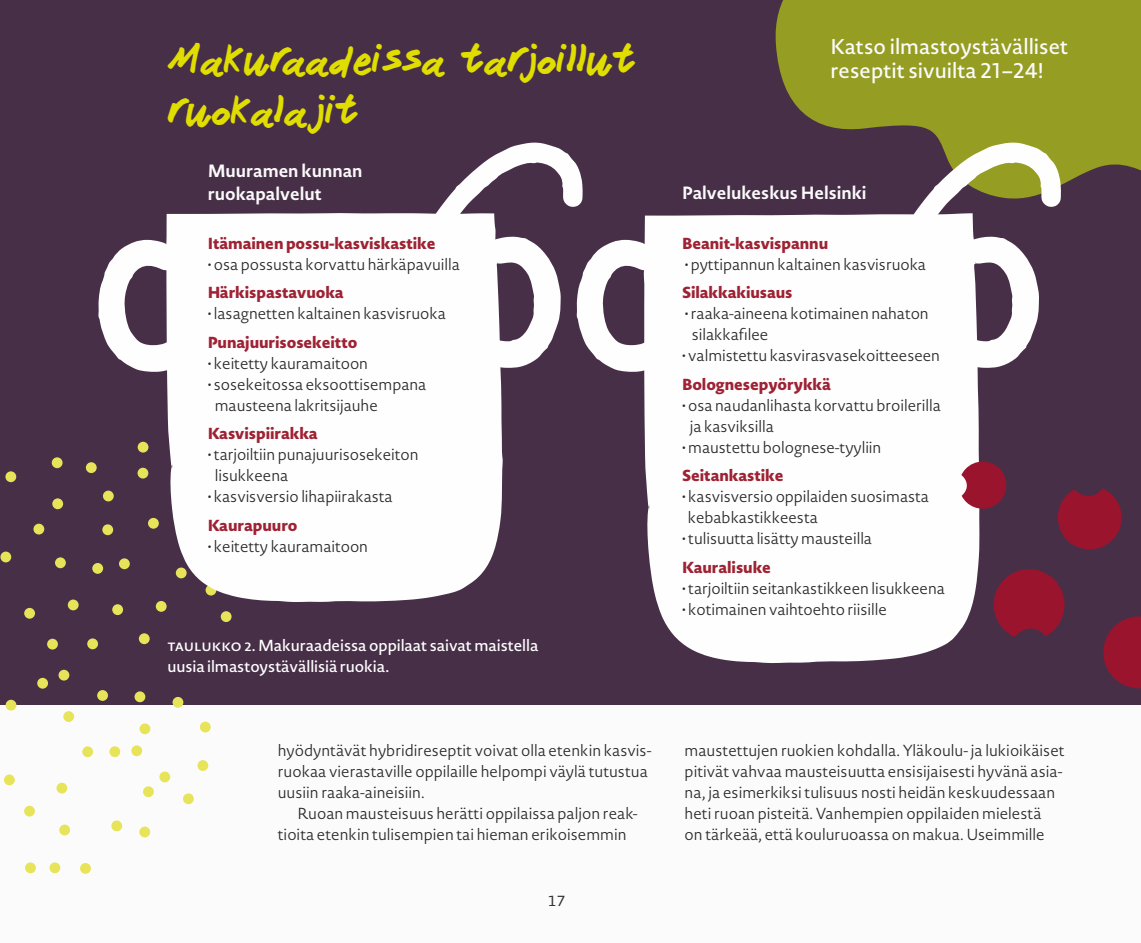
<style>
.page{position:relative;width:1141px;height:943px;background:#fff}
.page>*{position:absolute;margin:0;border:0;box-sizing:border-box;transform-origin:0 0}
.t1{font:40.25px/50.8px "Janitor";letter-spacing:-.01em;color:#e0de00}
.t2{font:500 21px/24.5px "Novel Sans Pro";color:#fbfbfb}
.t3{font:300 19.25px "Novel Sans Pro";color:#333332}
.t4{font:700 17.5px/22.8px "Novel Sans Pro";color:#fbfbfb}
.t5{font:300 15.75px/21px "Novel Sans Pro";letter-spacing:-.005em;color:#282827}
.t6{font:800 15.75px "Novel Sans Pro";letter-spacing:-.025em;color:#9e2234}
.t7{font:500 15.75px/21px "Novel Sans Pro";letter-spacing:-.005em;color:#fff}
</style>
<div class="page">
<div style="left:1px;top:0;width:1140px;height:943px;background:#fbfbfb"></div>
<div style="left:0;top:0;width:1141px;height:704px;background:#482f48"></div>
<svg style="left:775px;top:0;width:366px;height:185px;fill:#959d22"></svg>
<div style="left:139px;top:633px;width:11px;height:11px;background:#e7e45a;border-radius:50%"></div>
<div style="left:82px;top:746px;width:11px;height:11px;background:#e7e45a;border-radius:50%"></div>
<div style="left:156px;top:601px;width:11px;height:10px;background:#e7e45a;border-radius:50%"></div>
<div style="left:140px;top:723px;width:10px;height:11px;background:#e7e45a;border-radius:50%"></div>
<div style="left:102px;top:524px;width:11px;height:11px;background:#e7e45a;border-radius:50%"></div>
<div style="left:119px;top:558px;width:11px;height:11px;background:#e7e45a;border-radius:50%"></div>
<div style="left:97px;top:690px;width:11px;height:11px;background:#e7e45a;border-radius:50%"></div>
<div style="left:0;top:551px;width:11px;height:11px;background:#e7e45a;border-radius:50%"></div>
<div style="left:63px;top:711px;width:11px;height:11px;background:#e7e45a;border-radius:50%"></div>
<div style="left:25px;top:862px;width:11px;height:11px;background:#e7e45a;border-radius:50%"></div>
<div style="left:109px;top:746px;width:11px;height:11px;background:#e7e45a;border-radius:50%"></div>
<div style="left:131px;top:745px;width:11px;height:11px;background:#e7e45a;border-radius:50%"></div>
<div style="left:148px;top:518px;width:11px;height:10px;background:#e7e45a;border-radius:50%"></div>
<div style="left:197px;top:760px;width:11px;height:11px;background:#e7e45a;border-radius:50%"></div>
<div style="left:221px;top:611px;width:11px;height:11px;background:#e7e45a;border-radius:50%"></div>
<div style="left:143px;top:786px;width:11px;height:11px;background:#e7e45a;border-radius:50%"></div>
<div style="left:6px;top:699px;width:10px;height:11px;background:#e7e45a;border-radius:50%"></div>
<div style="left:4px;top:774px;width:11px;height:11px;background:#e7e45a;border-radius:50%"></div>
<div style="left:33px;top:523px;width:11px;height:11px;background:#e7e45a;border-radius:50%"></div>
<div style="left:24px;top:805px;width:11px;height:11px;background:#e7e45a;border-radius:50%"></div>
<div style="left:138px;top:442px;width:10px;height:10px;background:#e7e45a;border-radius:50%"></div>
<div style="left:173px;top:697px;width:10px;height:10px;background:#e7e45a;border-radius:50%"></div>
<div style="left:59px;top:669px;width:10px;height:11px;background:#e7e45a;border-radius:50%"></div>
<div style="left:103px;top:490px;width:11px;height:11px;background:#e7e45a;border-radius:50%"></div>
<div style="left:135px;top:691px;width:10px;height:11px;background:#e7e45a;border-radius:50%"></div>
<div style="left:57px;top:782px;width:10px;height:11px;background:#e7e45a;border-radius:50%"></div>
<div style="left:159px;top:771px;width:11px;height:11px;background:#e7e45a;border-radius:50%"></div>
<div style="left:87px;top:638px;width:11px;height:11px;background:#e7e45a;border-radius:50%"></div>
<div style="left:55px;top:557px;width:11px;height:11px;background:#e7e45a;border-radius:50%"></div>
<div style="left:92px;top:563px;width:11px;height:11px;background:#e7e45a;border-radius:50%"></div>
<div style="left:80px;top:863px;width:11px;height:10px;background:#e7e45a;border-radius:50%"></div>
<div style="left:5px;top:471px;width:11px;height:11px;background:#e7e45a;border-radius:50%"></div>
<div style="left:138px;top:467px;width:10px;height:11px;background:#e7e45a;border-radius:50%"></div>
<div style="left:47px;top:638px;width:11px;height:11px;background:#e7e45a;border-radius:50%"></div>
<div style="left:37px;top:678px;width:11px;height:10px;background:#e7e45a;border-radius:50%"></div>
<div style="left:183px;top:793px;width:11px;height:11px;background:#e7e45a;border-radius:50%"></div>
<div style="left:200px;top:721px;width:11px;height:11px;background:#e7e45a;border-radius:50%"></div>
<div style="left:52px;top:457px;width:11px;height:11px;background:#e7e45a;border-radius:50%"></div>
<div style="left:86px;top:462px;width:11px;height:11px;background:#e7e45a;border-radius:50%"></div>
<div style="left:52px;top:498px;width:11px;height:11px;background:#e7e45a;border-radius:50%"></div>
<div style="left:112px;top:604px;width:11px;height:11px;background:#e7e45a;border-radius:50%"></div>
<div style="left:139px;top:826px;width:11px;height:11px;background:#e7e45a;border-radius:50%"></div>
<div style="left:49px;top:862px;width:11px;height:11px;background:#e7e45a;border-radius:50%"></div>
<div style="left:24px;top:608px;width:11px;height:10px;background:#e7e45a;border-radius:50%"></div>
<div style="left:59px;top:824px;width:11px;height:11px;background:#e7e45a;border-radius:50%"></div>
<div style="left:111px;top:820px;width:11px;height:11px;background:#e7e45a;border-radius:50%"></div>
<div style="left:68px;top:599px;width:11px;height:11px;background:#e7e45a;border-radius:50%"></div>
<div style="left:166px;top:213px;width:337px;height:389px;background:#fefefe"></div>
<svg style="left:98px;top:239px;width:87px;height:133px"></svg>
<div style="left:644px;top:214px;width:336px;height:449px;background:#fefefe"></div>
<svg style="left:425px;top:142px;width:238px;height:230px"></svg>
<svg style="left:903px;top:142px;width:158px;height:226px"></svg>
<svg style="left:1103px;top:616px;width:38px;height:73px"></svg>
<svg style="left:1057px;top:488px;width:65px;height:62px"></svg>
<svg style="left:993px;top:569px;width:72px;height:68px"></svg>
<svg style="left:961px;top:459px;width:46px;height:52px"></svg>
<h1 class="t1" style="left:167px;top:34px;width:470px">Makuraadeissa tarjoillut ruokalajit</h1>
<p class="t4" style="left:208px;top:159px;width:156px">Muuramen kunnan ruokapalvelut</p>
<p class="t6" style="left:208px;top:231px;width:229px">Itämainen possu-kasviskastike</p>
<p class="t5" style="left:208px;top:254px;width:254px">• osa possusta korvattu härkäpavuilla</p>
<p class="t6" style="left:208px;top:281px;width:138px">Härkispastavuoka</p>
<p class="t5" style="left:208px;top:303px;width:240px">• lasagnetten kaltainen kasvisruoka</p>
<p class="t6" style="left:208px;top:330px;width:151px">Punajuurisosekeitto</p>
<p class="t5" style="left:208px;top:353px;width:162px">• keitetty kauramaitoon</p>
<p class="t5" style="left:215px;top:374px;width:213px;text-indent:-7px">• sosekeitossa eksoottisempana mausteena lakritsijauhe</p>
<p class="t6" style="left:208px;top:422px;width:111px">Kasvispiirakka</p>
<p class="t5" style="left:215px;top:444px;width:205px;text-indent:-7px">• tarjoiltiin punajuurisosekeiton lisukkeena</p>
<p class="t5" style="left:208px;top:486px;width:186px">• kasvisversio lihapiirakasta</p>
<p class="t6" style="left:208px;top:513px;width:91px">Kaurapuuro</p>
<p class="t5" style="left:208px;top:536px;width:162px">• keitetty kauramaitoon</p>
<p class="t7" style="left:167px;top:635px;width:372px">taulukko 2. Makuraadeissa oppilaat saivat maistella uusia ilmastoystävällisiä ruokia.</p>
<p class="t5" style="left:278px;top:740px;width:375px">hyödyntävät hybridireseptit voivat olla etenkin kasvis&shy;ruokaa vierastaville oppilaille helpompi väylä tutustua uusiin raaka-aineisiin.</p>
<p class="t5" style="left:278px;top:803px;width:361px;text-indent:20px">Ruoan mausteisuus herätti oppilaissa paljon reak&shy;tioita etenkin tulisempien tai hieman erikoisemmin</p>
<p class="t3" style="left:548px;top:885px;width:20px">17</p>
<h2 class="t2" style="left:830px;top:34px;width:239px">Katso ilmastoystävälliset reseptit sivuilta 21 –24!</h2>
<p class="t4" style="left:682px;top:181px;width:186px">Palvelukeskus Helsinki</p>
<p class="t6" style="left:682px;top:231px;width:148px">Beanit-kasvispannu</p>
<p class="t5" style="left:685px;top:254px;width:243px">• pyttipannun kaltainen kasvisruoka</p>
<p class="t6" style="left:682px;top:281px;width:112px">Silakkakiusaus</p>
<p class="t5" style="left:692px;top:303px;width:238px;text-indent:-7px">• raaka-aineena kotimainen nahaton silakkafilee</p>
<p class="t5" style="left:682px;top:345px;width:259px">• valmistettu kasvirasvasekoitteeseen</p>
<p class="t6" style="left:682px;top:372px;width:150px">Bolognesepyörykkä</p>
<p class="t5" style="left:690px;top:395px;width:253px;text-indent:-8px">• osa naudanlihasta korvattu broilerilla ja kasviksilla</p>
<p class="t5" style="left:682px;top:437px;width:201px">• maustettu bolognese-tyyliin</p>
<p class="t6" style="left:682px;top:464px;width:103px">Seitankastike</p>
<p class="t5" style="left:688px;top:486px;width:243px;text-indent:-6px">• kasvisversio oppilaiden suosimasta kebabkastikkeesta</p>
<p class="t5" style="left:682px;top:528px;width:192px">• tulisuutta lisätty mausteilla</p>
<p class="t6" style="left:682px;top:555px;width:90px">Kauralisuke</p>
<p class="t5" style="left:682px;top:578px;width:264px">• tarjoiltiin seitankastikkeen lisukkeena</p>
<p class="t5" style="left:682px;top:598px;width:206px">• kotimainen vaihtoehto riisille</p>
<p class="t5" style="left:685px;top:740px;width:382px">maustettujen ruokien kohdalla. Yläkoulu- ja lukioikäiset pitivät vahvaa mausteisuutta ensisijaisesti hyvänä asia&shy;na, ja esimerkiksi tulisuus nosti heidän keskuudessaan heti ruoan pisteitä. Vanhempien oppilaiden mielestä<br>on tärkeää, että kouluruoassa on makua. Useimmille</p>
</div>
